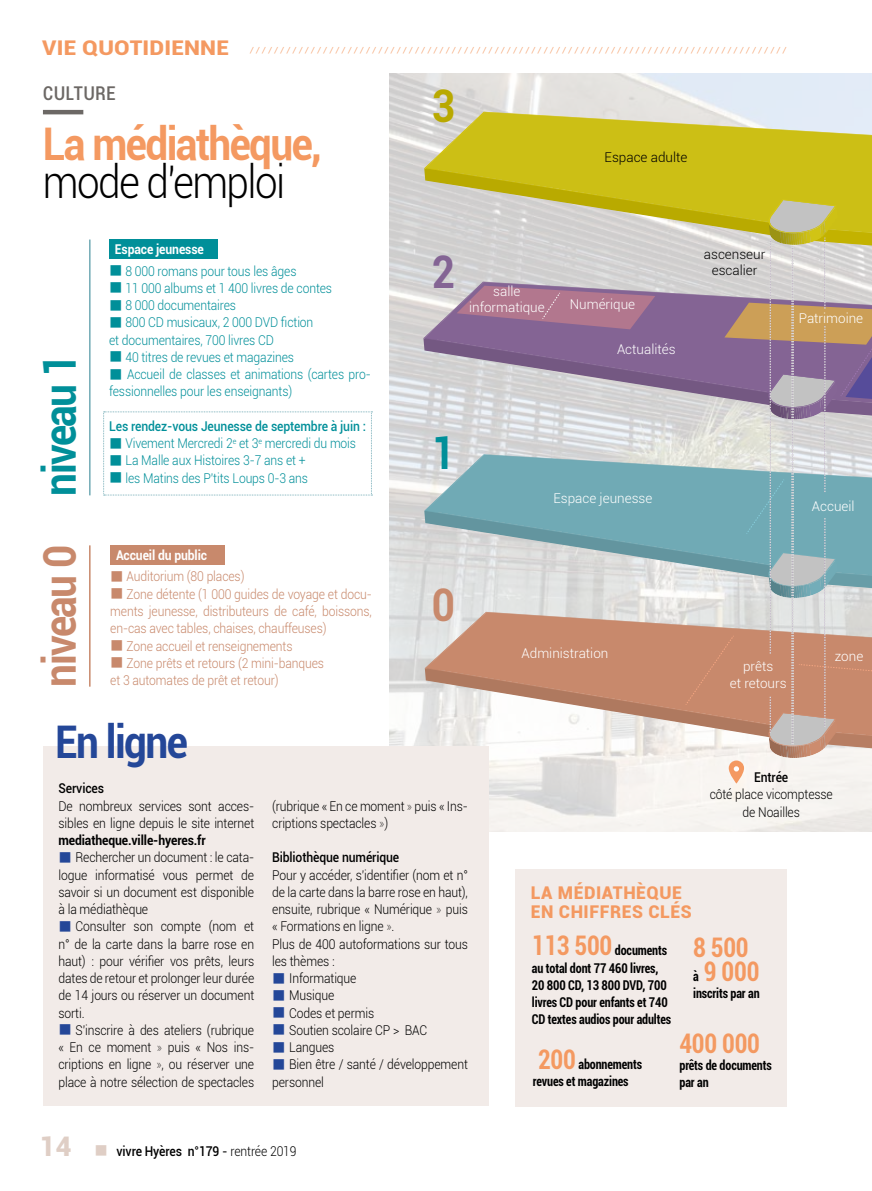
<style>
.page{position:relative;width:872px;height:1191px;background:#fff}
.page>*{position:absolute;margin:0;border:0;box-sizing:border-box;transform-origin:0 0}
.t1{font:700 45px "Roboto";letter-spacing:-.04em;color:#f49961;scale:.9 1}
.t2{font:300 45px "Roboto";letter-spacing:-.04em;color:#000;scale:.9 1}
.t3{font:700 45px "Roboto";letter-spacing:-.04em;color:#c8896c;scale:.9 1}
.t4{font:700 45px "Roboto";letter-spacing:-.04em;color:#008f99;scale:.9 1}
.t5{font:700 45px "Roboto";letter-spacing:-.04em;color:#244798;scale:.9 1}
.t6{font:700 45px "Roboto";color:#846494;scale:.9 1}
.t7{font:700 45px "Roboto";color:#b9a900;scale:.9 1}
.t8{font:700 condensed 27px/24px "Roboto";letter-spacing:-.01em;color:#f49961;scale:.9 1}
.t9{font:condensed 24px "Roboto";color:#6c6865;scale:.9 1}
.t10{font:900 20.25px "Roboto";letter-spacing:.01em;color:#f49961;scale:1.11 1}
.t11{font:900 17.55px/19.5px "Roboto";letter-spacing:.03em;color:#f49961}
.t12{font:300 13.5px/17.2px "Roboto";letter-spacing:-.01em;color:#000;scale:.9 1}
.t13{font:300 13.5px/17.2px "Roboto";letter-spacing:-.01em;color:#008f99;scale:.9 1}
.t14{font:300 13.5px/17.2px "Roboto";letter-spacing:-.01em;color:#c8896c;text-align:justify;scale:.9 1}
.t15{font:700 condensed 13.5px/17.2px "Roboto";letter-spacing:-.01em;color:#000;scale:.9 1}
.t16{font:300 13.5px/16.2px "Roboto";color:#fff;text-align:center}
.t17{font:500 13.5px "Roboto";letter-spacing:-.01em;color:#000;scale:.9 1}
.t18{font:500 13.5px "Roboto";letter-spacing:-.01em;color:#008f99;scale:.9 1}
.t19{font:300 13.5px/16.2px "Roboto";letter-spacing:-.01em;color:#000;text-align:center}
.t20{font:700 13.5px "Roboto";letter-spacing:-.01em;color:#fff;scale:.9 1}
.t21{font:700 13.5px "Roboto";letter-spacing:-.01em;color:#000;scale:.9 1}
.t22{font:300 8.4px "Roboto";color:#f49961;scale:1.29 1}
.s1{color:#244798}
.s2{font-weight:100}
.s3{font-weight:900;font-size:27px;color:#dfcec5}
.s4{color:#dfcec5}
.s5{font-weight:400}
.s6{font-weight:300}
.s7{font-size:27px;color:#f49961}
.s8{font-size:13.5px;color:#000}
</style>
<div class="page">
<img style="left:389px;top:74px;width:483px;height:757px">
<div style="left:43px;top:746px;width:446px;height:359px;background:#f2ebe8"></div>
<div style="left:515px;top:869px;width:271px;height:237px;background:#f2ebe8"></div>
<hr style="left:43px;top:110px;width:40px;height:4px;background:#6c6865">
<hr style="left:89px;top:545px;width:2px;height:141px;background:#c8896c">
<hr style="left:89px;top:239px;width:2px;height:256px;background:#71aab5">
<div style="left:110px;top:545px;width:115px;height:20px;background:#c8896c"></div>
<div style="left:109px;top:239px;width:108px;height:20px;background:#008f99"></div>
<svg style="left:728px;top:760px;width:16px;height:23px"></svg>
<svg style="left:423px;top:112px;width:449px;height:664px;background:#bfb7a2"></svg>
<svg style="left:103px;top:411px;width:269px;height:84px"></svg>
<h3 class="t10" style="left:42px;top:33px;width:170px">VIE QUOTIDIENNE</h3>
<p class="t22" style="left:250px;top:44px;width:418px">////////////////////////////////////////////////////////////////////////////////////////</p>
<h3 class="t9" style="left:43px;top:75px;width:83px">CULTURE</h3>
<h1 class="t1" style="left:43px;top:113px;width:311px">La médiathèque,</h1>
<h1 class="t2" style="left:43px;top:151px;width:271px">mode d'emploi</h1>
<h1 class="t4" style="left:28px;top:495px;width:159px;rotate:-90deg">niveau 1</h1>
<p class="t20" style="left:115px;top:240px;width:100px">Espace jeunesse</p>
<p class="t13" style="left:109px;top:262px;width:210px">■ 8 000 romans pour tous les âges</p>
<p class="t13" style="left:109px;top:279px;width:249px">■ 11 000 albums et 1 400 livres de contes</p>
<p class="t13" style="left:109px;top:296px;width:143px">■ 8 000 documentaires</p>
<p class="t13" style="left:109px;top:313px;width:228px">■ 800 CD musicaux, 2 000 DVD fiction et documentaires, 700 livres CD</p>
<p class="t13" style="left:109px;top:348px;width:207px">■ 40 titres de revues et magazines</p>
<p class="t13" style="left:109px;top:365px;width:292px">■ Accueil de classes et animations (cartes pro&shy;fessionnelles pour les enseignants)</p>
<p class="t18" style="left:109px;top:416px;width:287px">Les rendez-vous Jeunesse de septembre à juin :</p>
<p class="t13" style="left:109px;top:434px;width:276px">■ Vivement Mercredi 2<sup>e</sup> et 3<sup>e</sup> mercredi du mois</p>
<p class="t13" style="left:109px;top:451px;width:220px">■ La Malle aux Histoires 3-7 ans et +</p>
<p class="t13" style="left:109px;top:469px;width:223px">■ les Matins des P'tits Loups 0-3 ans</p>
<h1 class="t3" style="left:28px;top:686px;width:159px;rotate:-90deg">niveau 0</h1>
<h1 class="t5" style="left:55px;top:710px;width:149px">En ligne</h1>
<p class="t20" style="left:116px;top:545px;width:103px">Accueil du public</p>
<p class="t14" style="left:110px;top:567px;width:151px">■ Auditorium (80 places)</p>
<p class="t14" style="left:110px;top:585px;width:292px">■ Zone détente (1 000 guides de voyage et docu&shy;ments jeunesse, distributeurs de café, boissons, en-cas avec tables, chaises, chauffeuses)</p>
<p class="t14" style="left:110px;top:636px;width:204px">■ Zone accueil et renseignements</p>
<p class="t14" style="left:110px;top:654px;width:239px">■ Zone prêts et retours (2 mini-banques et 3 automates de prêt et retour)</p>
<h1 class="t7" style="left:432px;top:74px;width:27px">3</h1>
<p class="t19" style="left:604px;top:149px;width:84px">Espace adulte</p>
<h1 class="t6" style="left:432px;top:240px;width:27px">2</h1>
<p class="t16" style="left:469px;top:282px;width:77px">salle informatique</p>
<p class="t16" style="left:569px;top:295px;width:67px">Numérique</p>
<p class="t16" style="left:617px;top:340px;width:60px">Actualités</p>
<p class="t19" style="left:704px;top:245px;width:63px">ascenseur escalier</p>
<p class="t16" style="left:798px;top:310px;width:66px">Patrimoine</p>
<h1 class="t4" style="left:432px;top:421px;width:27px">1</h1>
<h1 class="t3" style="left:432px;top:573px;width:27px">0</h1>
<p class="t16" style="left:553px;top:490px;width:100px">Espace jeunesse</p>
<p class="t16" style="left:521px;top:645px;width:88px">Administration</p>
<p class="t16" style="left:812px;top:497px;width:44px">Accueil</p>
<p class="t16" style="left:730px;top:658px;width:58px">prêts<br>et retours</p>
<p class="t16" style="left:834px;top:647px;width:30px">zone</p>
<p class="t17" style="left:58px;top:779px;width:52px">Services</p>
<p class="t12" style="left:58px;top:796px;width:219px">De nombreux services sont acces&shy;sibles en ligne depuis le site internet</p>
<p class="t21" style="left:58px;top:831px;width:165px">mediatheque.ville-hyeres.fr</p>
<p class="t12" style="left:58px;top:848px;width:219px;text-align:justify"><span class="s1">■</span> Rechercher un document : le cata&shy;logue informatisé vous permet de savoir si un document est disponible à la médiathèque</p>
<p class="t12" style="left:58px;top:917px;width:219px;text-align:justify"><span class="s1">■</span> Consulter son compte (nom et n° de la carte dans la barre rose en haut) : pour vérifier vos prêts, leurs dates de retour et prolonger leur durée de 14 jours ou réserver un document sorti.</p>
<p class="t12" style="left:58px;top:1021px;width:219px;text-align:justify"><span class="s1">■</span> S'inscrire à des ateliers (rubrique « En ce moment <span class="s2">»</span> puis « Nos ins&shy;criptions en ligne <span class="s2">»</span>, ou réserver une place à notre sélection de spectacles</p>
<p class="t12" style="left:272px;top:796px;width:219px">(rubrique « En ce moment <span class="s2">»</span> puis « Ins&shy;criptions spectacles <span class="s2">»</span>)</p>
<p class="t17" style="left:272px;top:848px;width:143px">Bibliothèque numérique</p>
<p class="t12" style="left:272px;top:865px;width:219px">Pour y accéder, s'identifier (nom et n° de la carte dans la barre rose en haut), ensuite, rubrique « Numérique <span class="s2">»</span> puis « Formations en ligne <span class="s2">»</span>.<br>Plus de 400 autoformations sur tous les thèmes :</p>
<p class="t12" style="left:272px;top:969px;width:95px"><span class="s1">■</span> Informatique</p>
<p class="t12" style="left:272px;top:986px;width:71px"><span class="s1">■</span> Musique</p>
<p class="t12" style="left:272px;top:1003px;width:115px"><span class="s1">■</span> Codes et permis</p>
<p class="t12" style="left:272px;top:1021px;width:174px"><span class="s1">■</span> Soutien scolaire CP &gt; BAC</p>
<p class="t12" style="left:272px;top:1038px;width:71px"><span class="s1">■</span> Langues</p>
<p class="t12" style="left:272px;top:1055px;width:219px"><span class="s1">■</span> Bien être / santé / développement personnel</p>
<p class="t17" style="left:39px;top:1141px;width:287px"><span class="s3">14</span> <span class="s4">■</span> vivre Hyères n°179 <span class="s5">-</span> <span class="s6">rentrée 2019</span></p>
<p class="t17" style="left:754px;top:768px;width:39px">Entrée</p>
<p class="t12" style="left:709px;top:785px;width:138px;text-align:center">côté place vicomptesse de Noailles</p>
<p class="t11" style="left:531px;top:882px;width:162px">LA MÉDIATHÈQUE<br>EN CHIFFRES CLÉS</p>
<p class="t15" style="left:532px;top:941px;width:156px"><span class="s7">113 500</span> documents au total dont 77 460 livres,<br>20 800 CD, 13 800 DVD, 700 livres CD pour enfants et 740<br>CD textes audios pour adultes</p>
<p class="t15" style="left:533px;top:1055px;width:123px;text-indent:5px"><span class="s7">200</span> abonnements revues et magazines</p>
<h2 class="t8" style="left:693px;top:934px;width:75px">8 500 <span class="s8">à</span> 9 000</h2>
<p class="t15" style="left:693px;top:984px;width:75px">inscrits par an</p>
<h2 class="t8" style="left:679px;top:1030px;width:91px">400 000</h2>
<p class="t15" style="left:679px;top:1056px;width:104px">prêts de documents par an</p>
</div>
